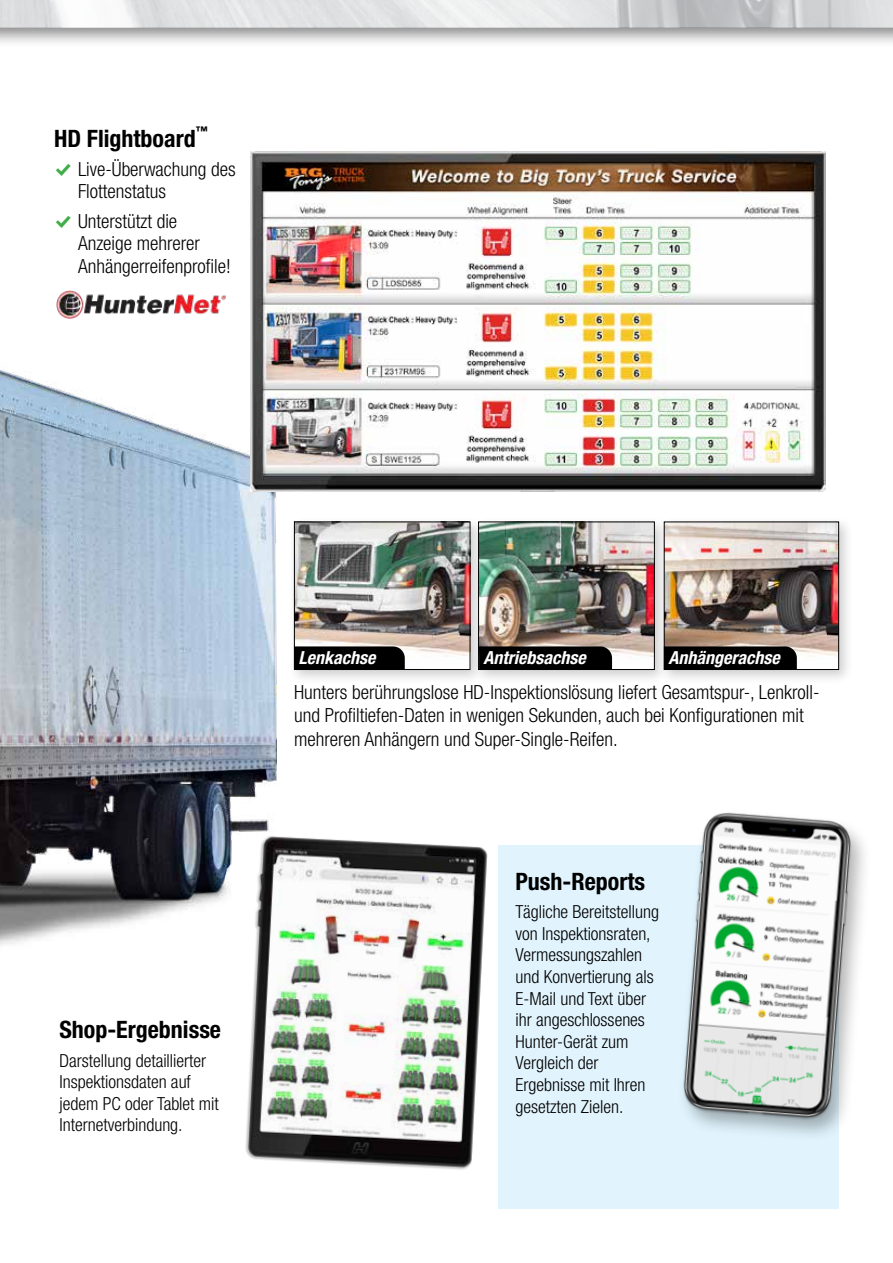
<style>
.page{position:relative;width:893px;height:1263px;background:#fff}
.page>*{position:absolute;margin:0;border:0;box-sizing:border-box;transform-origin:0 0}
.t1{font:700 condensed 24px "Helvetica Neue LT Std";color:#000}
.t2{font:300 condensed 19.5px/22.5px "Helvetica Neue LT Std";color:#000}
.t3{font:300 condensed 18px/21.6px "Helvetica Neue LT Std";color:#000}
.t4{font:italic 700 condensed 18px "Helvetica Neue LT Std";color:#fff}
.t5{font:700 condensed 12px "Helvetica Neue LT Std";color:#000}
.s1{font-family:"Modern Pictograms";font-weight:400;font-stretch:normal;font-size:21px;color:#41ad49}
</style>
<div class="page">
<div style="left:0;top:0;width:893px;height:48px;background:#000;opacity:.5"></div>
<img style="left:0;top:0;width:893px;height:27px">
<div style="left:499px;top:846px;width:340px;height:363px;background:#e1f4fd"></div>
<img style="left:0;top:278px;width:276px;height:667px">
<img style="left:251px;top:152px;width:574px;height:339px">
<img style="left:233px;top:819px;width:270px;height:366px">
<img style="left:54px;top:288px;width:174px;height:32px">
<div style="left:288px;top:515px;width:197px;height:170px;background:#000;opacity:.2"></div>
<img style="left:296px;top:524px;width:172px;height:144px">
<div style="left:294px;top:522px;width:176px;height:148px;border:1px solid #000"></div>
<div style="left:472px;top:515px;width:198px;height:170px;background:#000;opacity:.2"></div>
<img style="left:480px;top:524px;width:173px;height:144px">
<div style="left:478px;top:522px;width:177px;height:148px;border:1px solid #000"></div>
<div style="left:658px;top:515px;width:196px;height:170px;background:#000;opacity:.2"></div>
<img style="left:666px;top:524px;width:171px;height:144px">
<div style="left:664px;top:522px;width:175px;height:148px;border:1px solid #000"></div>
<div style="left:294px;top:646px;width:111px;height:24px;background:#000"></div>
<div style="left:479px;top:646px;width:133px;height:24px;background:#000"></div>
<div style="left:664px;top:646px;width:133px;height:24px;background:#000"></div>
<div style="left:677px;top:809px;width:195px;height:334px;background:#000;opacity:.3"></div>
<img style="left:672px;top:809px;width:190px;height:320px">
<p class="t5" style="left:196px;top:123px;width:13px">™</p>
<p class="t2" style="left:78px;top:158px;width:159px;text-indent:-24px"><span class="s1">%</span> Live-Überwachung des<br>Flottenstatus</p>
<p class="t2" style="left:78px;top:209px;width:154px;text-indent:-24px"><span class="s1">%</span> Unterstützt die<br>Anzeige mehrerer<br>Anhängerreifenprofile!</p>
<p class="t1" style="left:54px;top:124px;width:143px">HD Flightboard</p>
<p class="t1" style="left:59px;top:1015px;width:163px">Shop-Ergebnisse</p>
<p class="t3" style="left:59px;top:1049px;width:161px">Darstellung detaillierter<br>Inspektionsdaten auf jedem PC oder Tablet mit<br>Internetverbindung.</p>
<p class="t4" style="left:299px;top:646px;width:78px">Lenkachse</p>
<p class="t4" style="left:484px;top:646px;width:104px">Antriebsachse</p>
<p class="t4" style="left:668px;top:646px;width:113px">Anhängerachse</p>
<p class="t2" style="left:294px;top:680px;width:527px;line-height:23.4px">Hunters berührungslose HD-Inspektionslösung liefert Gesamtspur-, Lenkroll&shy;und Profiltiefen-Daten in wenigen Sekunden, auch bei Konfigurationen mit mehreren Anhängern und Super-Single-Reifen.</p>
<p class="t1" style="left:515px;top:867px;width:131px">Push-Reports</p>
<p class="t3" style="left:515px;top:901px;width:145px">Tägliche Bereitstellung von Inspektionsraten,<br>Vermessungszahlen und Konvertierung als<br>E-Mail und Text über ihr angeschlossenes<br>Hunter-Gerät zum<br>Vergleich der<br>Ergebnisse mit Ihren gesetzten Zielen.</p>
</div>
